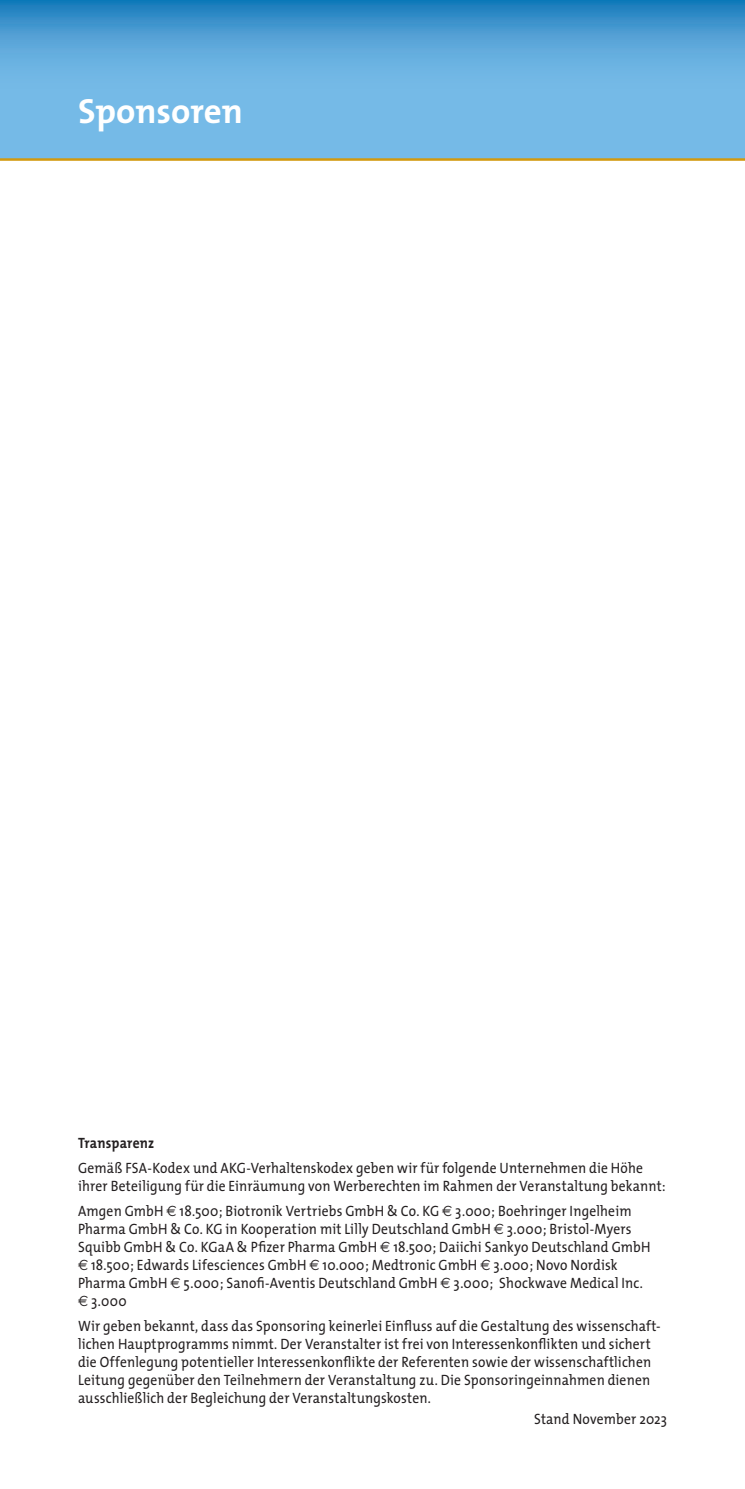
<style>
.page{position:relative;width:745px;height:1489px;background:#fff}
.page>*{position:absolute;margin:0;border:0;box-sizing:border-box;transform-origin:0 0}
.t1{font:700 35px "The Mix";color:#fff}
.t2{font:15px/18px "The Mix";letter-spacing:.015em;color:#231f20;scale:.9 1}
.t3{font:700 15px "The Mix";letter-spacing:.015em;color:#231f20;scale:.9 1}
.s1{font-family:"Euro Sans Std"}
</style>
<div class="page">
<svg style="left:0;top:0;width:744px;height:158px"></svg>
<hr style="left:0;top:158px;width:744px;height:3px;background:#d2990d">
<h1 class="t1" style="left:78px;top:82px;width:166px">Sponsoren</h1>
<p class="t3" style="left:78px;top:1129px;width:86px">Transparenz</p>
<p class="t2" style="left:78px;top:1158px;width:654px">Gemäß FSA-Kodex und AKG-Verhaltenskodex geben wir für folgende Unternehmen die Höhe ihrer Beteiligung für die Einräumung von Werberechten im Rahmen der Veranstaltung bekannt:</p>
<p class="t2" style="left:78px;top:1201px;width:637px">Amgen GmbH <span class="s1">€</span> 18.500; Biotronik Vertriebs GmbH &amp; Co. KG <span class="s1">€</span> 3.000; Boehringer Ingelheim Pharma GmbH &amp; Co. KG in Kooperation mit Lilly Deutschland GmbH <span class="s1">€</span> 3.000; Bristol-Myers Squibb GmbH &amp; Co. KGaA &amp; Pfizer Pharma GmbH <span class="s1">€</span> 18.500; Daiichi Sankyo Deutschland GmbH <span class="s1">€</span> 18.500; Edwards Lifesciences GmbH <span class="s1">€</span> 10.000; Medtronic GmbH <span class="s1">€</span> 3.000; Novo Nordisk Pharma GmbH <span class="s1">€</span> 5.000; Sanofi-Aventis Deutschland GmbH <span class="s1">€</span> 3.000; Shockwave Medical Inc. <span class="s1">€</span> 3.000</p>
<p class="t2" style="left:78px;top:1316px;width:648px">Wir geben bekannt, dass das Sponsoring keinerlei Einfluss auf die Gestaltung des wissenschaft&shy;lichen Hauptprogramms nimmt. Der Veranstalter ist frei von Interessenkonflikten und sichert die Offenlegung potentieller Interessenkonflikte der Referenten sowie der wissenschaftlichen Leitung gegenüber den Teilnehmern der Veranstaltung zu. Die Sponsoringeinnahmen dienen ausschließlich der Begleichung der Veranstaltungskosten.</p>
<p class="t2" style="left:534px;top:1408px;width:149px">Stand November 2023</p>
</div>
